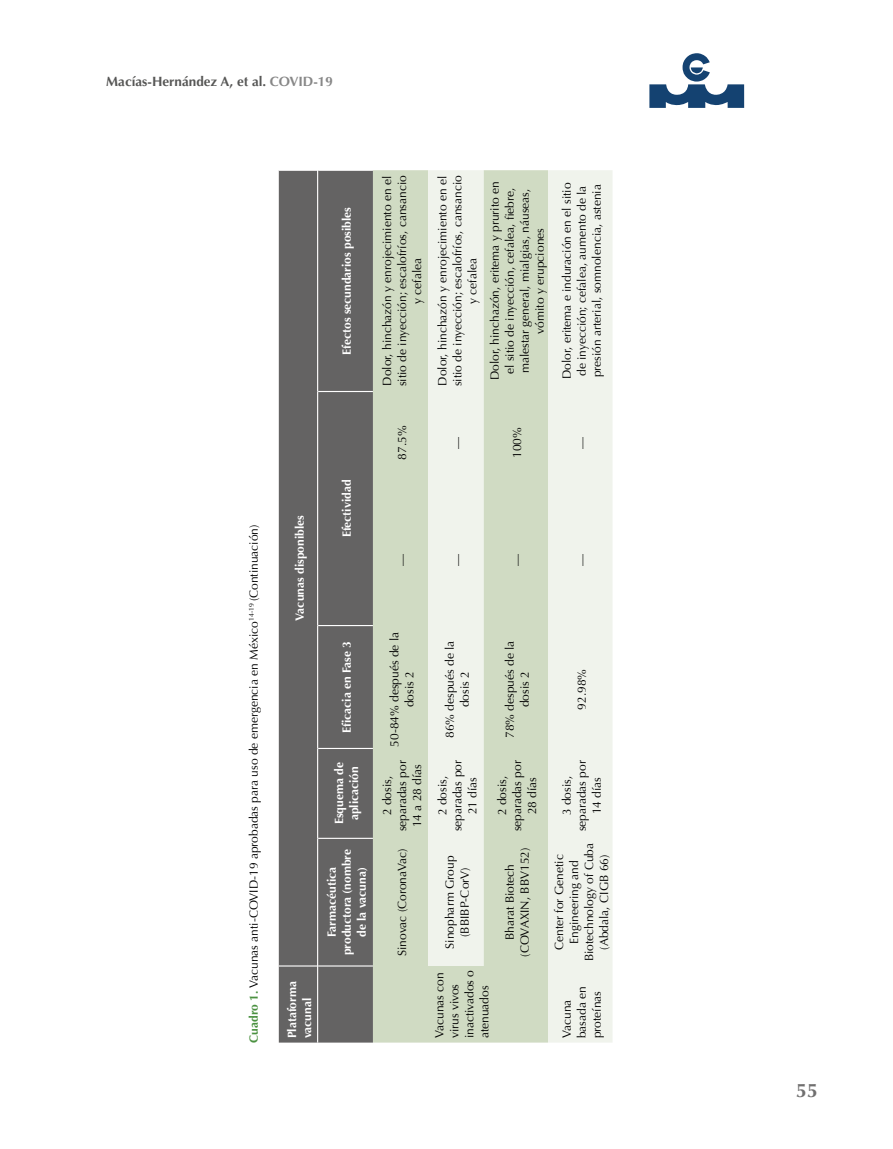
<style>
.page{position:relative;width:893px;height:1149px;background:#fff}
.page>*{position:absolute;margin:0;border:0;box-sizing:border-box;transform-origin:0 0}
.t1{font:700 19.5px "Optima";color:#706f6f}
.t2{font:700 13.5px "Optima";color:#575756}
.t3{font:12px/15px "Optima";color:#000;text-align:center}
.t4{font:700 12px/15px "Optima";color:#fff;text-align:center}
.s1{color:#878787}
.s2{font-weight:700;color:#4b9141}
</style>
<div class="page">
<svg style="left:649px;top:53px;width:95px;height:55px"></svg>
<div style="left:373px;top:170px;width:55px;height:872px;background:#d0dbc3"></div>
<svg style="left:428px;top:170px;width:185px;height:872px;background:#e4eadd"></svg>
<div style="left:279px;top:171px;width:94px;height:871px;background:#646363"></div>
<hr style="left:279px;top:965px;width:38px;height:1px;background:#fff">
<hr style="left:317px;top:965px;width:1px;height:77px;background:#fff">
<hr style="left:317px;top:838px;width:1px;height:127px;background:#fff">
<hr style="left:318px;top:965px;width:55px;height:1px;background:#fff">
<hr style="left:317px;top:748px;width:1px;height:90px;background:#fff">
<hr style="left:318px;top:837px;width:55px;height:1px;background:#fff">
<hr style="left:317px;top:625px;width:1px;height:123px;background:#fff">
<hr style="left:318px;top:747px;width:55px;height:1px;background:#fff">
<hr style="left:317px;top:391px;width:1px;height:234px;background:#fff">
<hr style="left:318px;top:624px;width:55px;height:2px;background:#fff">
<hr style="left:317px;top:170px;width:1px;height:221px;background:#fff">
<hr style="left:318px;top:391px;width:55px;height:1px;background:#fff">
<p class="t2" style="left:106px;top:73px;width:228px">Macías-Hernández A, et al. <span class="s1">COVID-19</span></p>
<p class="t3" style="left:246px;top:1042px;width:519px;rotate:-90deg"><span class="s2">Cuadro 1.</span> Vacunas anti-COVID-19 aprobadas para uso de emergencia en México<sup>14-19</sup> (Continuación)</p>
<p class="t4" style="left:339px;top:355px;width:149px;rotate:-90deg">Efectos secundarios posibles</p>
<p class="t3" style="left:380px;top:386px;width:212px;rotate:-90deg">Dolor, hinchazón y enrojecimiento en el sitio de inyección; escalofríos, cansancio y cefalea</p>
<p class="t3" style="left:435px;top:386px;width:212px;rotate:-90deg">Dolor, hinchazón y enrojecimiento en el sitio de inyección; escalofríos, cansancio y cefalea</p>
<p class="t3" style="left:487px;top:380px;width:200px;rotate:-90deg">Dolor, hinchazón, eritema y prurito en el sitio de inyección, cefalea, fiebre, malestar general, mialgias, náuseas, vómito y erupciones</p>
<p class="t3" style="left:559px;top:379px;width:198px;text-align:left;rotate:-90deg">Dolor, eritema e induración en el sitio de inyección; cefalea, aumento de la presión arterial, somnolencia, astenia</p>
<p class="t4" style="left:292px;top:620px;width:107px;rotate:-90deg">Vacunas disponibles</p>
<p class="t4" style="left:285px;top:1037px;width:59px;text-align:left;rotate:-90deg">Plataforma vacunal</p>
<p class="t4" style="left:339px;top:537px;width:59px;rotate:-90deg">Efectividad</p>
<p class="t3" style="left:395px;top:459px;width:36px;rotate:-90deg">87.5%</p>
<p class="t3" style="left:395px;top:565px;width:13px;rotate:-90deg">—</p>
<p class="t3" style="left:450px;top:448px;width:13px;rotate:-90deg">—</p>
<p class="t3" style="left:450px;top:565px;width:13px;rotate:-90deg">—</p>
<p class="t3" style="left:510px;top:458px;width:32px;rotate:-90deg">100%</p>
<p class="t3" style="left:510px;top:565px;width:13px;rotate:-90deg">—</p>
<p class="t4" style="left:339px;top:732px;width:94px;rotate:-90deg">Eficacia en Fase 3</p>
<p class="t4" style="left:332px;top:824px;width:64px;rotate:-90deg">Esquema de aplicación</p>
<p class="t4" style="left:324px;top:955px;width:108px;rotate:-90deg">Farmacéutica productora (nombre de la vacuna)</p>
<p class="t3" style="left:387px;top:746px;width:116px;rotate:-90deg">50-84% después de la dosis 2</p>
<p class="t3" style="left:380px;top:831px;width:73px;rotate:-90deg">2 dosis, separadas por<br>14 a 28 días</p>
<p class="t3" style="left:395px;top:955px;width:109px;rotate:-90deg">Sinovac (CoronaVac)</p>
<p class="t3" style="left:442px;top:737px;width:99px;rotate:-90deg">86% después de la dosis 2</p>
<p class="t3" style="left:502px;top:738px;width:99px;rotate:-90deg">78% después de la dosis 2</p>
<p class="t3" style="left:435px;top:831px;width:73px;rotate:-90deg">2 dosis, separadas por<br>21 días</p>
<p class="t3" style="left:442px;top:948px;width:94px;rotate:-90deg">Sinopharm Group (BBIBP-CorV)</p>
<p class="t3" style="left:432px;top:1037px;width:70px;text-align:left;rotate:-90deg">Vacunas con virus vivos inactivados o atenuados</p>
<p class="t3" style="left:495px;top:831px;width:73px;rotate:-90deg">2 dosis, separadas por<br>28 días</p>
<p class="t3" style="left:502px;top:956px;width:110px;rotate:-90deg">Bharat Biotech (COVAXIN, BBV152)</p>
<p class="t3" style="left:574px;top:448px;width:13px;rotate:-90deg">—</p>
<p class="t3" style="left:574px;top:565px;width:13px;rotate:-90deg">—</p>
<p class="t3" style="left:574px;top:709px;width:42px;rotate:-90deg">92.98%</p>
<p class="t3" style="left:559px;top:831px;width:73px;rotate:-90deg">3 dosis, separadas por<br>14 días</p>
<p class="t3" style="left:552px;top:961px;width:120px;rotate:-90deg">Center for Genetic<br>Engineering and<br>Biotechnology of Cuba (Abdala, CIGB 66)</p>
<p class="t3" style="left:559px;top:1037px;width:54px;text-align:left;rotate:-90deg">Vacuna basada en proteínas</p>
<h1 class="t1" style="left:796px;top:1079px;width:23px">55</h1>
</div>
